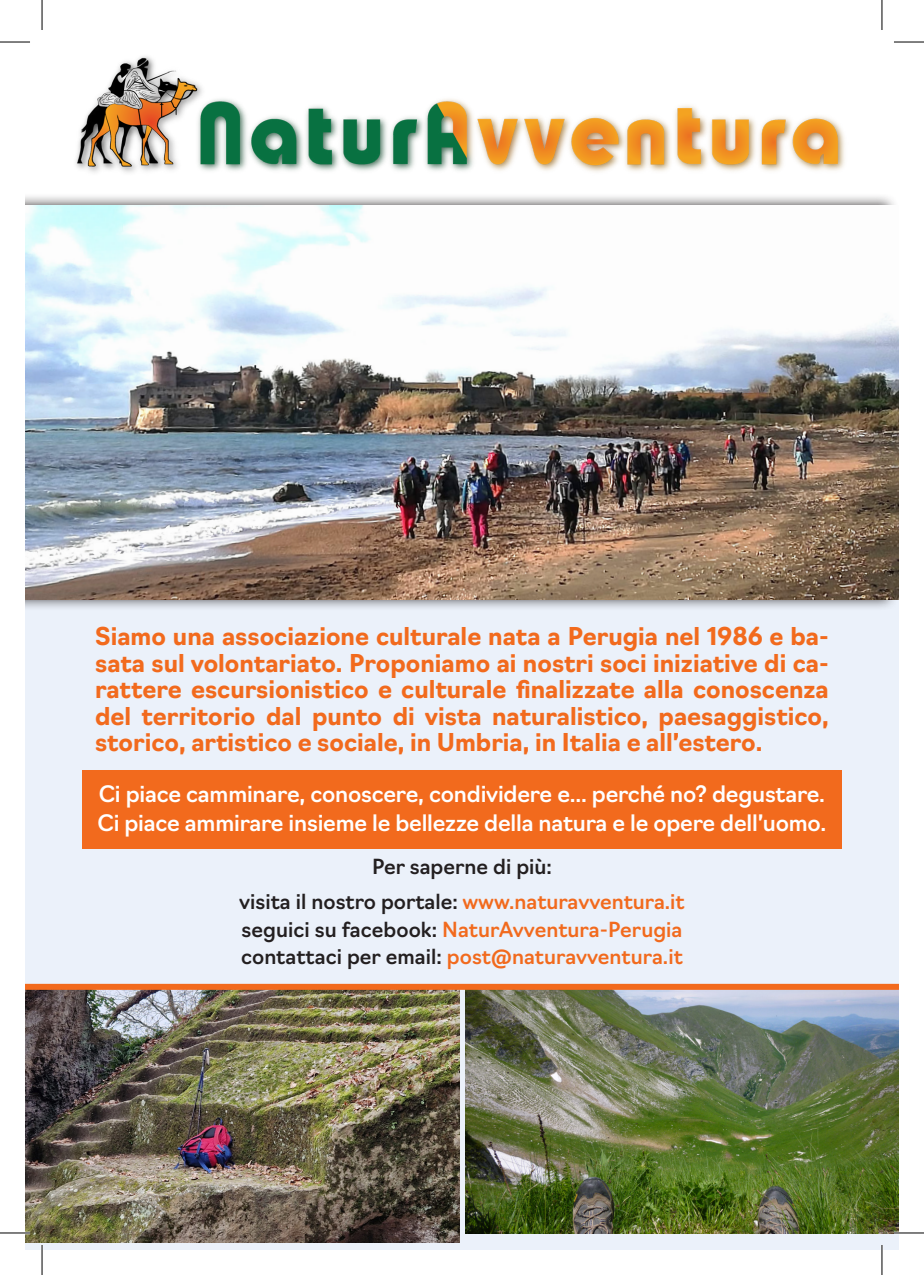
<style>
.page{position:relative;width:924px;height:1275px;background:#fff}
.page>*{position:absolute;margin:0;border:0;box-sizing:border-box;transform-origin:0 0}
.t1{font:700 24px/26.4px "Navigo";color:#f26a1d;text-align:justify}
.t2{font:500 22.2px/29.6px "Navigo";letter-spacing:-.01em;color:#fff}
.t3{font:500 20.4px/27.6px "Navigo";color:#f26a1d}
.t4{font:500 20.4px/34.6px "Navigo";color:#231f20;text-align:center}
.s1{color:#f26a1d}
.s2{color:#231f20}
</style>
<div class="page">
<div style="left:25px;top:610px;width:873px;height:640px;background:#ebf1fa"></div>
<div style="left:82px;top:770px;width:759px;height:78px;background:#f26a1d"></div>
<div style="left:25px;top:193px;width:873px;height:417px;background:#231f20;opacity:.8"></div>
<img style="left:25px;top:205px;width:873px;height:394px">
<img style="left:25px;top:56px;width:849px;height:166px">
<img style="left:25px;top:989px;width:434px;height:253px">
<img style="left:465px;top:989px;width:433px;height:244px">
<div style="left:25px;top:983px;width:873px;height:6px;background:#f26a1d"></div>
<hr style="left:0;top:1231px;width:30px;height:3px;background:#fff">
<hr style="left:893px;top:1231px;width:30px;height:3px;background:#fff">
<hr style="left:41px;top:1245px;width:2px;height:30px;background:#fff">
<hr style="left:880px;top:1245px;width:2px;height:30px;background:#fff">
<hr style="left:0;top:42px;width:30px;height:1px;background:#000">
<hr style="left:893px;top:42px;width:30px;height:1px;background:#000">
<hr style="left:0;top:1232px;width:30px;height:1px;background:#000">
<hr style="left:893px;top:1232px;width:30px;height:1px;background:#000">
<hr style="left:42px;top:0;width:1px;height:30px;background:#000">
<hr style="left:42px;top:1245px;width:1px;height:30px;background:#000">
<hr style="left:881px;top:0;width:1px;height:30px;background:#000">
<hr style="left:881px;top:1245px;width:1px;height:30px;background:#000">
<p class="t1" style="left:95px;top:621px;width:735px">Siamo una associazione culturale nata a Perugia nel 1986 e ba&shy;sata sul volontariato. Proponiamo ai nostri soci iniziative di ca&shy;rattere escursionistico e culturale finalizzate alla conoscenza del territorio dal punto di vista naturalistico, paesaggistico, storico, artistico e sociale, in Umbria, in Italia e all’estero.</p>
<p class="t2" style="left:98px;top:777px;width:729px">Ci piace camminare, conoscere, condividere e... perché no? degustare.<br>Ci piace ammirare insieme le bellezze della natura e le opere dell’uomo.</p>
<p class="t4" style="left:239px;top:848px;width:446px">Per saperne di più:<br>visita il nostro portale: <span class="s1">www.naturavventura.it</span></p>
<p class="t3" style="left:241px;top:914px;width:443px"><span class="s2">seguici su facebook:</span> NaturAvventura-Perugia <span class="s2">contattaci per email:</span> post@naturavventura.it</p>
</div>
